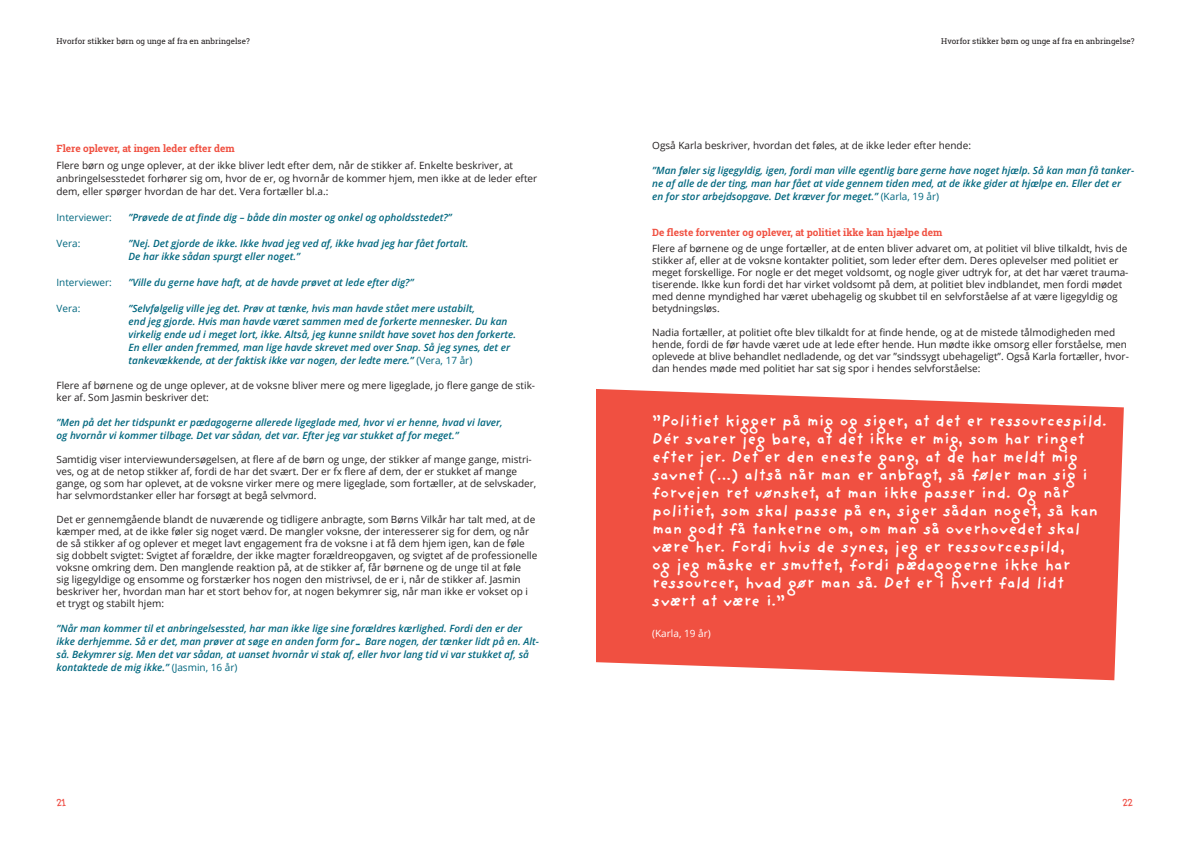
<style>
.page{position:relative;width:1191px;height:842px;background:#fff}
.page>*{position:absolute;margin:0;border:0;box-sizing:border-box;transform-origin:0 0}
.Afsnitsformat_1{font:700 16px/18px "Providence Sans Pro";color:#fff}
.t1{font:12px "Imaginary Friend BB";color:#ef4d44}
.Citater_-_Semibold_Italic{font:10px/12px "Open Sans";color:#231f20}
.Citater_-_Semibold_Italic-2{font:italic 600 10px/13px "Open Sans";color:#00677f}
.Overskrift_2__brødtekst{font:700 10px "Roboto Slab";color:#f05041}
.Citater_-_Semibold_Italic-3{font:10px "Open Sans";color:#00677f}
.Citater_-_Semibold_Italic-4{font:10px "Open Sans";color:#fff}
.t2{font:8px "Roboto Slab";color:#231f20}
.s1{font-weight:400;font-style:normal}
</style>
<div class="page">
<svg style="left:596px;top:389px;width:527px;height:291px;background:#f15b4d"></svg>
<p class="t2" style="left:56px;top:36px;width:195px">Hvorfor stikker børn og unge af fra en anbringelse?</p>
<p class="t2" style="left:941px;top:36px;width:195px">Hvorfor stikker børn og unge af fra en anbringelse?</p>
<p class="Overskrift_2__brødtekst" style="left:57px;top:142px;width:180px">Flere oplever, at ingen leder efter dem</p>
<p class="Citater_-_Semibold_Italic" style="left:57px;top:158px;width:482px;line-height:13px">Flere børn og unge oplever, at der ikke bliver ledt efter dem, når de stikker af. Enkelte beskriver, at anbringelsesstedet forhører sig om, hvor de er, og hvornår de kommer hjem, men ikke at de leder efter dem, eller spørger hvordan de har det. Vera fortæller bl.a.:</p>
<p class="Citater_-_Semibold_Italic-3" style="left:57px;top:210px;width:57px">Interviewer:</p>
<p class="Citater_-_Semibold_Italic-2" style="left:129px;top:210px;width:325px">”Prøvede de at finde dig – både din moster og onkel og opholdsstedet?”</p>
<p class="Citater_-_Semibold_Italic-3" style="left:57px;top:236px;width:25px">Vera:</p>
<p class="Citater_-_Semibold_Italic-2" style="left:129px;top:236px;width:341px">”Nej. Det gjorde de ikke. Ikke hvad jeg ved af, ikke hvad jeg har fået fortalt.<br>De har ikke sådan spurgt eller noget.”</p>
<p class="Citater_-_Semibold_Italic-3" style="left:57px;top:275px;width:57px">Interviewer:</p>
<p class="Citater_-_Semibold_Italic-2" style="left:129px;top:275px;width:287px">”Ville du gerne have haft, at de havde prøvet at lede efter dig?”</p>
<p class="Citater_-_Semibold_Italic-3" style="left:57px;top:301px;width:25px">Vera:</p>
<p class="Citater_-_Semibold_Italic-2" style="left:129px;top:301px;width:389px">”Selvfølgelig ville jeg det. Prøv at tænke, hvis man havde stået mere ustabilt,<br>end jeg gjorde. Hvis man havde været sammen med de forkerte mennesker. Du kan virkelig ende ud i meget lort, ikke. Altså, jeg kunne snildt have sovet hos den forkerte.<br>En eller anden fremmed, man lige havde skrevet med over Snap. Så jeg synes, det er tankevækkende, at der faktisk ikke var nogen, der ledte mere.” <span class="s1">(Vera, 17 år)</span></p>
<p class="Citater_-_Semibold_Italic" style="left:57px;top:379px;width:480px">Flere af børnene og de unge oplever, at de voksne bliver mere og mere ligeglade, jo flere gange de stik&shy;ker af. Som Jasmin beskriver det:</p>
<p class="Citater_-_Semibold_Italic-2" style="left:57px;top:415px;width:448px">”Men på det her tidspunkt er pædagogerne allerede ligeglade med, hvor vi er henne, hvad vi laver, og hvornår vi kommer tilbage. Det var sådan, det var. Efter jeg var stukket af for meget.”</p>
<p class="Citater_-_Semibold_Italic" style="left:57px;top:453px;width:481px">Samtidig viser interviewundersøgelsen, at flere af de børn og unge, der stikker af mange gange, mistri&shy;ves, og at de netop stikker af, fordi de har det svært. Der er fx flere af dem, der er stukket af mange gange, og som har oplevet, at de voksne virker mere og mere ligeglade, som fortæller, at de selvskader, har selvmordstanker eller har forsøgt at begå selvmord.</p>
<p class="Citater_-_Semibold_Italic" style="left:57px;top:513px;width:482px">Det er gennemgående blandt de nuværende og tidligere anbragte, som Børns Vilkår har talt med, at de kæmper med, at de ikke føler sig noget værd. De mangler voksne, der interesserer sig for dem, og når de så stikker af og oplever et meget lavt engagement fra de voksne i at få dem hjem igen, kan de føle sig dobbelt svigtet: Svigtet af forældre, der ikke magter forældreopgaven, og svigtet af de professionelle voksne omkring dem. Den manglende reaktion på, at de stikker af, får børnene og de unge til at føle<br>sig ligegyldige og ensomme og forstærker hos nogen den mistrivsel, de er i, når de stikker af. Jasmin beskriver her, hvordan man har et stort behov for, at nogen bekymrer sig, når man ikke er vokset op i et trygt og stabilt hjem:</p>
<p class="Citater_-_Semibold_Italic-2" style="left:57px;top:621px;width:484px">”Når man kommer til et anbringelsessted, har man ikke lige sine forældres kærlighed. Fordi den er der ikke derhjemme. Så er det, man prøver at søge en anden form for… Bare nogen, der tænker lidt på en. Alt&shy;så. Bekymrer sig. Men det var sådan, at uanset hvornår vi stak af, eller hvor lang tid vi var stukket af, så kontaktede de mig ikke.” <span class="s1">(Jasmin, 16 år)</span></p>
<p class="Citater_-_Semibold_Italic" style="left:652px;top:139px;width:320px">Også Karla beskriver, hvordan det føles, at de ikke leder efter hende:</p>
<p class="Citater_-_Semibold_Italic-2" style="left:652px;top:164px;width:483px">”Man føler sig ligegyldig, igen, fordi man ville egentlig bare gerne have noget hjælp. Så kan man få tanker&shy;ne af alle de der ting, man har fået at vide gennem tiden med, at de ikke gider at hjælpe en. Eller det er en for stor arbejdsopgave. Det kræver for meget.” <span class="s1">(Karla, 19 år)</span></p>
<p class="Overskrift_2__brødtekst" style="left:652px;top:226px;width:292px">De fleste forventer og oplever, at politiet ikke kan hjælpe dem</p>
<p class="Citater_-_Semibold_Italic" style="left:652px;top:242px;width:478px">Flere af børnene og de unge fortæller, at de enten bliver advaret om, at politiet vil blive tilkaldt, hvis de stikker af, eller at de voksne kontakter politiet, som leder efter dem. Deres oplevelser med politiet er meget forskellige. For nogle er det meget voldsomt, og nogle giver udtryk for, at det har været trauma&shy;tiserende. Ikke kun fordi det har virket voldsomt på dem, at politiet blev indblandet, men fordi mødet med denne myndighed har været ubehagelig og skubbet til en selvforståelse af at være ligegyldig og betydningsløs.</p>
<p class="Citater_-_Semibold_Italic" style="left:652px;top:326px;width:478px">Nadia fortæller, at politiet ofte blev tilkaldt for at finde hende, og at de mistede tålmodigheden med hende, fordi de før havde været ude at lede efter hende. Hun mødte ikke omsorg eller forståelse, men oplevede at blive behandlet nedladende, og det var ”sindssygt ubehageligt”. Også Karla fortæller, hvor&shy;dan hendes møde med politiet har sat sig spor i hendes selvforståelse:</p>
<p class="Afsnitsformat_1" style="left:652px;top:411px;width:456px">”Politiet kigger på mig og siger, at det er ressourcespild.<br>Dér svarer jeg bare, at det ikke er mig, som har ringet efter jer. Det er den eneste gang, at de har meldt mig savnet (…) altså når man er anbragt, så føler man sig i forvejen ret uønsket, at man ikke passer ind. Og når politiet, som skal passe på en, siger sådan noget, så kan man godt få tankerne om, om man så overhovedet skal være her. Fordi hvis de synes, jeg er ressourcespild,<br>og jeg måske er smuttet, fordi pædagogerne ikke har ressourcer, hvad gør man så. Det er i hvert fald lidt svært at være i.”</p>
<p class="Citater_-_Semibold_Italic-4" style="left:652px;top:626px;width:60px">(Karla, 19 år)</p>
<p class="t1" style="left:57px;top:794px;width:11px">21</p>
<p class="t1" style="left:1122px;top:794px;width:12px">22</p>
</div>
